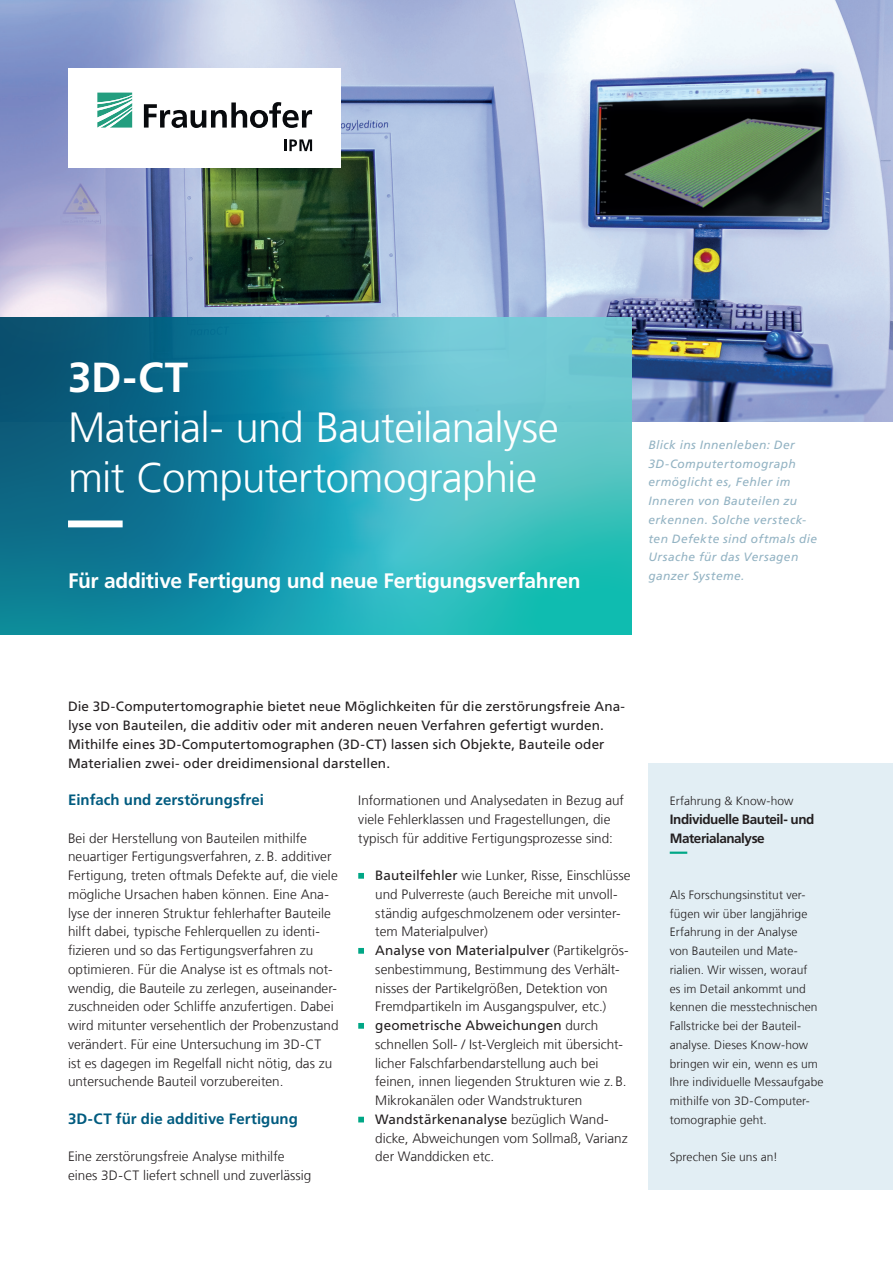
<style>
.page{position:relative;width:893px;height:1263px;background:#fff}
.page>*{position:absolute;margin:0;border:0;box-sizing:border-box;transform-origin:0 0}
.t1{font:300 42px/50.4px "Frutiger LT Com";letter-spacing:-.015em;color:#fff}
.t2{font:700 42px "Frutiger LT Com";color:#fff}
.t3{font:700 21px "Frutiger LT Com";letter-spacing:-.015em;color:#fff}
.t4{font:700 15px "Frutiger LT Com";letter-spacing:.005em;color:#005b7f}
.t5{font:300 13.5px/18.8px "Frutiger LT Com";letter-spacing:.005em;color:#231f20}
.t6{font:13.5px/18.8px "Frutiger LT Com";letter-spacing:.005em;color:#231f20}
.t7{font:700 13.5px/18.8px "Frutiger LT Com";letter-spacing:-.035em;color:#231f20}
.t8{font:300 12px/18.8px "Frutiger LT Com";letter-spacing:.005em;color:#231f20}
.t9{font:italic 12px/18.8px "Frutiger LT Com";letter-spacing:.035em;color:#93b3c3}
.s1{font-weight:400}
</style>
<div class="page">
<img style="left:0;top:0;width:893px;height:422px">
<svg style="left:0;top:318px;width:631px;height:316px;background:#2a9bad"></svg>
<img style="left:69px;top:68px;width:272px;height:99px">
<svg style="left:97px;top:93px;width:35px;height:35px"></svg>
<svg style="left:144px;top:102px;width:168px;height:26px"></svg>
<svg style="left:284px;top:139px;width:28px;height:12px"></svg>
<svg style="left:68px;top:520px;width:521px;height:7px;background:#3fadbc"></svg>
<div style="left:648px;top:763px;width:245px;height:426px;background:#e2eef4"></div>
<svg style="left:670px;top:851px;width:18px;height:3px"></svg>
<svg style="left:358px;top:873px;width:6px;height:6px"></svg>
<svg style="left:358px;top:948px;width:6px;height:6px"></svg>
<svg style="left:358px;top:1023px;width:6px;height:6px"></svg>
<svg style="left:358px;top:1117px;width:6px;height:5px"></svg>
<h1 class="t2" style="left:68px;top:352px;width:122px">3D-CT</h1>
<h1 class="t1" style="left:68px;top:403px;width:492px">Material- und Bauteilanalyse mit Computertomographie</h1>
<h2 class="t3" style="left:68px;top:568px;width:514px">Für additive Fertigung und neue Fertigungsverfahren</h2>
<p class="t9" style="left:648px;top:435px;width:170px">Blick ins Innenleben: Der<br>3D-Computertomograph ermöglicht es, Fehler im<br>Inneren von Bauteilen zu erkennen. Solche versteck&shy;ten Defekte sind oftmals die<br>Ursache für das Versagen ganzer Systeme.</p>
<p class="t6" style="left:68px;top:697px;width:558px">Die 3D-Computertomographie bietet neue Möglichkeiten für die zerstörungsfreie Ana&shy;lyse von Bauteilen, die additiv oder mit anderen neuen Verfahren gefertigt wurden.<br>Mithilfe eines 3D-Computertomographen (3D-CT) lassen sich Objekte, Bauteile oder Materialien zwei- oder dreidimensional darstellen.</p>
<p class="t4" style="left:68px;top:791px;width:198px">Einfach und zerstörungsfrei</p>
<p class="t5" style="left:68px;top:829px;width:272px">Bei der Herstellung von Bauteilen mithilfe neuartiger Fertigungsverfahren, z.B. additiver Fertigung, treten oftmals Defekte auf, die viele mögliche Ursachen haben können. Eine Ana&shy;lyse der inneren Struktur fehlerhafter Bauteile hilft dabei, typische Fehlerquellen zu identi&shy;fizieren und so das Fertigungsverfahren zu optimieren. Für die Analyse ist es oftmals not&shy;wendig, die Bauteile zu zerlegen, auseinander&shy;zuschneiden oder Schliffe anzufertigen. Dabei wird mitunter versehentlich der Probenzustand verändert. Für eine Untersuchung im 3D-CT<br>ist es dagegen im Regelfall nicht nötig, das zu untersuchende Bauteil vorzubereiten.</p>
<p class="t4" style="left:68px;top:1110px;width:231px">3D-CT für die additive Fertigung</p>
<p class="t5" style="left:68px;top:1147px;width:245px">Eine zerstörungsfreie Analyse mithilfe eines 3D-CT liefert schnell und zuverlässig</p>
<p class="t5" style="left:358px;top:791px;width:267px">Informationen und Analysedaten in Bezug auf viele Fehlerklassen und Fragestellungen, die typisch für additive Fertigungsprozesse sind:</p>
<p class="t5" style="left:375px;top:866px;width:257px"><span class="s1">Bauteilfehler</span> wie Lunker, Risse, Einschlüsse und Pulverreste (auch Bereiche mit unvoll&shy;ständig aufgeschmolzenem oder versinter&shy;tem Materialpulver)<br><span class="s1">Analyse von Materialpulver</span> (Partikelgrös&shy;senbestimmung, Bestimmung des Verhält&shy;nisses der Partikelgrößen, Detektion von Fremdpartikeln im Ausgangspulver, etc.) <span class="s1">geometrische Abweichungen</span> durch schnellen Soll- / Ist-Vergleich mit übersicht&shy;licher Falschfarbendarstellung auch bei feinen, innen liegenden Strukturen wie z.B.<br>Mikrokanälen oder Wandstrukturen <span class="s1">Wandstärkenanalyse</span> bezüglich Wand&shy;dicke, Abweichungen vom Sollmaß, Varianz der Wanddicken etc.</p>
<p class="t8" style="left:670px;top:792px;width:125px">Erfahrung &amp; Know-how</p>
<p class="t7" style="left:670px;top:810px;width:146px">Individuelle Bauteil- und<br>Materialanalyse</p>
<p class="t8" style="left:670px;top:885px;width:155px">Als Forschungsinstitut ver&shy;fügen wir über langjährige<br>Erfahrung in der Analyse<br>von Bauteilen und Mate&shy;rialien. Wir wissen, worauf<br>es im Detail ankommt und kennen die messtechnischen<br>Fallstricke bei der Bauteil&shy;analyse. Dieses Know-how bringen wir ein, wenn es um<br>Ihre individuelle Messaufgabe mithilfe von 3D-Computer&shy;tomographie geht.</p>
<p class="t8" style="left:670px;top:1148px;width:110px">Sprechen Sie uns an!</p>
</div>
